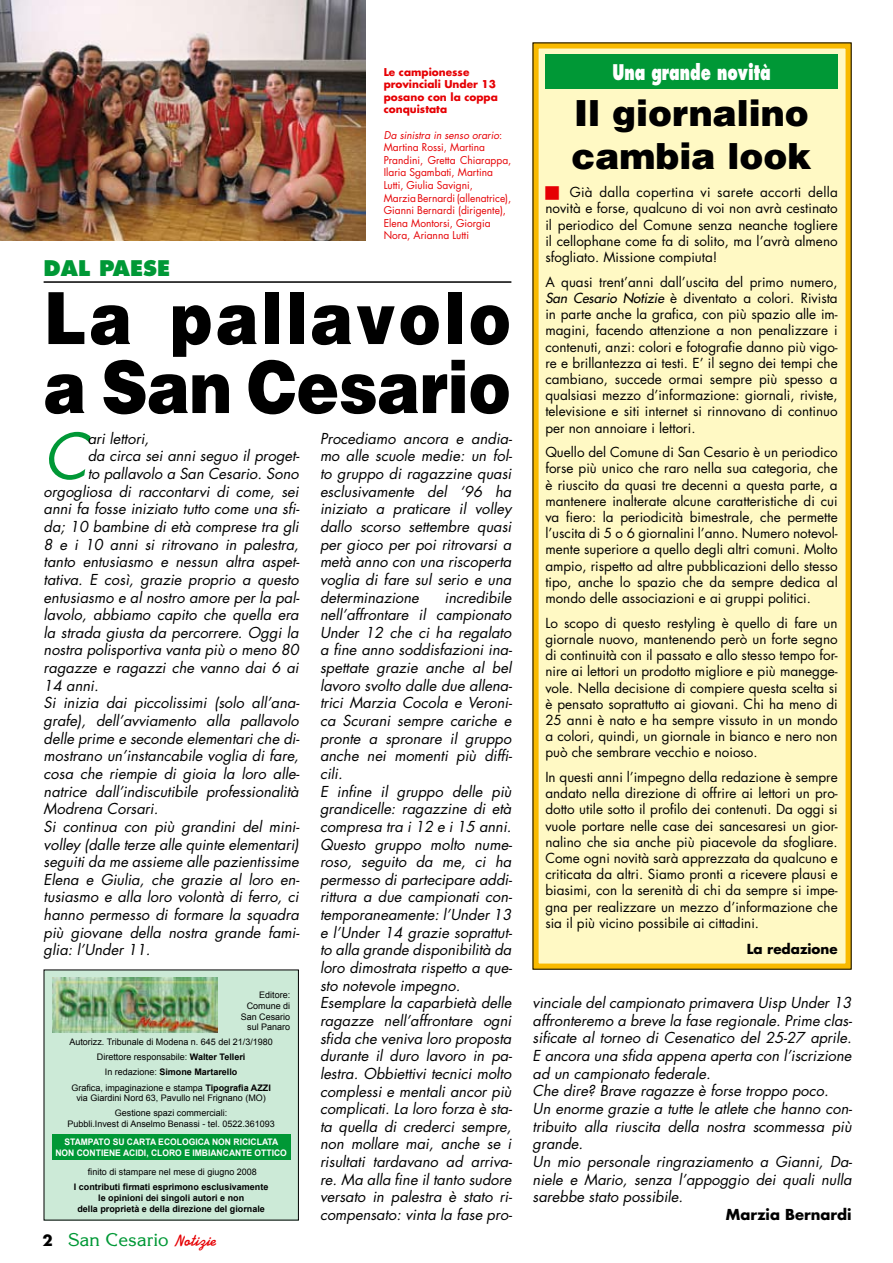
<style>
.page{position:relative;width:893px;height:1263px;background:#fff}
.page>*{position:absolute;margin:0;border:0;box-sizing:border-box;transform-origin:0 0}
.t1{font:900 72px/69px "Helvetica LT Std";letter-spacing:.045em;color:#000;scale:.89 1}
.t2{font:italic 61.5px "Futura Std";color:#009836}
.t3{font:900 36px/43.2px "Helvetica LT Std";color:#000}
.t4{font:800 21px "Futura Std";color:#fff;scale:.7 1}
.t5{font:800 21px "Futura Std";color:#009836}
.t6{font:18px "Korinna Std";color:#009836}
.t7{font:italic 14.7px/17.7px "Futura Std";color:#000}
.t8{font:700 14.7px "Futura Std";color:#000}
.t9{font:13.5px/16.2px "Futura Std";color:#000;text-align:justify}
.t10{font:700 13.5px "Futura Std";color:#000}
.t11{font:10.5px/12.6px "Futura Std";color:#e60004}
.t12{font:700 10.5px/12.6px "Futura Std";color:#e60004}
.t13{font:9px/15px "Arial";color:#000;text-align:center}
.t14{font:700 9px/10.8px "Arial";color:#000;text-align:center}
.t15{font:700 9px/10.8px "Arial";color:#fff;scale:.95 1}
.s1{font-style:italic}
.s2{font-weight:700}
.s3{font-family:"Futura Std";font-weight:700;font-size:15px;color:#000}
.s4{font-family:"Swing";font-weight:700;color:#e60004}
.s5{font-weight:500;font-style:italic}
</style>
<div class="page">
<div style="left:44px;top:970px;width:254px;height:250px;background:#ccead7"></div>
<hr style="left:44px;top:281px;width:467px;height:2px;background:#000">
<div style="left:533px;top:43px;width:318px;height:926px;background:#fff9c4;border:6px solid #f9ba00"></div>
<div style="left:545px;top:54px;width:293px;height:34px;background:#009836"></div>
<img style="left:0;top:0;width:365px;height:240px">
<div style="left:52px;top:1134px;width:238px;height:26px;background:#009836"></div>
<img style="left:52px;top:977px;width:166px;height:56px">
<p class="t12" style="left:384px;top:65px;width:116px">Le campionesse provinciali Under 13 posano con la coppa conquistata</p>
<p class="t11" style="left:384px;top:129px;width:129px"><span class="s1">Da sinistra in senso orario</span>:<br>Martina Rossi, Martina<br>Prandini, Gretta Chiarappa,<br>Ilaria Sgambati, Martina<br>Lutti, Giulia Savigni,<br>Marzia Bernardi (allenatrice),<br>Gianni Bernardi (dirigente),<br>Elena Montorsi, Giorgia<br>Nora, Arianna Lutti</p>
<h3 class="t5" style="left:44px;top:254px;width:128px">DAL PAESE</h3>
<h1 class="t1" style="left:44px;top:282px;width:527px">La pallavolo a San Cesario</h1>
<h2 class="t2" style="left:44px;top:417px;width:46px">C</h2>
<p class="t7" style="left:88px;top:430px;width:63px">ari lettori,</p>
<p class="t7" style="left:88px;top:447px;width:213px">da circa sei anni seguo il proget-</p>
<p class="t7" style="left:88px;top:465px;width:213px">to pallavolo a San Cesario. Sono</p>
<p class="t7" style="left:44px;top:483px;width:257px">orgogliosa di raccontarvi di come, sei</p>
<p class="t7" style="left:44px;top:500px;width:257px">anni fa fosse iniziato tutto come una sfi-</p>
<p class="t7" style="left:44px;top:518px;width:257px">da; 10 bambine di età comprese tra gli</p>
<p class="t7" style="left:44px;top:535px;width:257px">8 e i 10 anni si ritrovano in palestra,</p>
<p class="t7" style="left:44px;top:553px;width:257px">tanto entusiasmo e nessun altra aspet-</p>
<p class="t7" style="left:44px;top:571px;width:257px">tativa. E così, grazie proprio a questo</p>
<p class="t7" style="left:44px;top:588px;width:257px">entusiasmo e al nostro amore per la pal-</p>
<p class="t7" style="left:44px;top:606px;width:257px">lavolo, abbiamo capito che quella era</p>
<p class="t7" style="left:44px;top:624px;width:257px">la strada giusta da percorrere. Oggi la</p>
<p class="t7" style="left:44px;top:641px;width:257px">nostra polisportiva vanta più o meno 80</p>
<p class="t7" style="left:44px;top:659px;width:257px">ragazze e ragazzi che vanno dai 6 ai</p>
<p class="t7" style="left:44px;top:677px;width:57px">14 anni.</p>
<p class="t7" style="left:44px;top:694px;width:257px">Si inizia dai piccolissimi (solo all’ana-</p>
<p class="t7" style="left:44px;top:712px;width:257px">grafe), dell’avviamento alla pallavolo</p>
<p class="t7" style="left:44px;top:730px;width:257px">delle prime e seconde elementari che di-</p>
<p class="t7" style="left:44px;top:747px;width:257px">mostrano un’instancabile voglia di fare,</p>
<p class="t7" style="left:44px;top:765px;width:257px">cosa che riempie di gioia la loro alle-</p>
<p class="t7" style="left:44px;top:782px;width:257px">natrice dall’indiscutibile professionalità</p>
<p class="t7" style="left:44px;top:800px;width:116px">Modrena Corsari.</p>
<p class="t7" style="left:44px;top:818px;width:257px">Si continua con più grandini del mini-</p>
<p class="t7" style="left:44px;top:835px;width:257px">volley (dalle terze alle quinte elementari)</p>
<p class="t7" style="left:44px;top:853px;width:257px">seguiti da me assieme alle pazientissime</p>
<p class="t7" style="left:44px;top:871px;width:257px">Elena e Giulia, che grazie al loro en-</p>
<p class="t7" style="left:44px;top:888px;width:257px">tusiasmo e alla loro volontà di ferro, ci</p>
<p class="t7" style="left:44px;top:906px;width:257px">hanno permesso di formare la squadra</p>
<p class="t7" style="left:44px;top:924px;width:257px">più giovane della nostra grande fami-</p>
<p class="t7" style="left:44px;top:941px;width:108px">glia: l’Under 11.</p>
<p class="t13" style="left:241px;top:989px;width:51px;line-height:10.8px;text-align:right">Editore:<br>Comune di<br>San Cesario sul Panaro</p>
<p class="t13" style="left:69px;top:1035px;width:205px">Autorizz. Tribunale di Modena n. 645 del 21/3/1980<br>Direttore responsabile: <span class="s2">Walter Telleri<br></span>In redazione: <span class="s2">Simone Martarello<br></span>Grafica, impaginazione e stampa <span class="s2">Tipografia AZZI</span></p>
<p class="t13" style="left:76px;top:1091px;width:191px">via Giardini Nord 63, Pavullo nel Frignano (MO)<br>Gestione spazi commerciali:</p>
<p class="t13" style="left:67px;top:1116px;width:209px">Pubbli.Invest di Anselmo Benassi - tel. 0522.361093</p>
<p class="t15" style="left:55px;top:1137px;width:245px;text-indent:9px">Stampato su carta ecologica non riciclata<br>Non contiene acidi, cloro e imbiancante ottico</p>
<p class="t13" style="left:88px;top:1164px;width:171px">finito di stampare nel mese di giugno 2008</p>
<p class="t14" style="left:74px;top:1182px;width:196px">I contributi firmati esprimono esclusivamente le opinioni dei singoli autori e non<br>della proprietà e della direzione del giornale</p>
<p class="t6" style="left:43px;top:1228px;width:175px"><span class="s3">2</span> San Cesario <span class="s4">Notizie</span></p>
<p class="t7" style="left:320px;top:430px;width:194px;text-align:justify">Procediamo ancora e andia&shy;mo alle scuole medie: un fol&shy;to gruppo di ragazzine quasi esclusivamente del ‘96 ha iniziato a praticare il volley dallo scorso settembre quasi per gioco per poi ritrovarsi a metà anno con una riscoperta voglia di fare sul serio e una determinazione</p>
<p class="t7" style="left:320px;top:588px;width:194px;text-indent:125px">incredibile nell’affrontare il campionato<br>Under 12 che ci ha regalato a fine anno soddisfazioni ina&shy;spettate grazie anche al bel lavoro svolto dalle due allena&shy;trici Marzia Cocola e Veroni&shy;ca Scurani sempre cariche e pronte a spronare il gruppo anche nei momenti più diffi&shy;cili.<br>E infine il gruppo delle più grandicelle: ragazzine di età compresa tra i 12 e i 15 anni.<br>Questo gruppo molto nume&shy;roso, seguito da me, ci ha permesso di partecipare addi&shy;rittura a due campionati con&shy;temporaneamente: l’Under 13 e l’Under 14 grazie soprattut&shy;to alla grande disponibilità da loro dimostrata rispetto a que&shy;sto notevole impegno.<br>Esemplare la caparbietà delle ragazze nell’affrontare ogni sfida che veniva loro proposta durante il duro lavoro in pa&shy;lestra. Obbiettivi tecnici molto complessi e mentali ancor più complicati. La loro forza è sta&shy;ta quella di crederci sempre, non mollare mai, anche se i risultati tardavano ad arriva&shy;re. Ma alla fine il tanto sudore versato in palestra è stato ri&shy;compensato: vinta la fase pro-</p>
<h3 class="t4" style="left:612px;top:59px;width:228px">Una grande novità</h3>
<h3 class="t3" style="left:572px;top:90px;width:242px">Il giornalino cambia look</h3>
<p class="t9" style="left:545px;top:184px;width:294px;text-indent:24px">Già dalla copertina vi sarete accorti della novità e forse, qualcuno di voi non avrà cestinato il periodico del Comune senza neanche togliere il cellophane come fa di solito, ma l’avrà almeno sfogliato. Missione compiuta!</p>
<p class="t9" style="left:545px;top:274px;width:294px">A quasi trent’anni dall’uscita del primo numero, <span class="s5">San Cesario Notizie</span> è diventato a colori. Rivista in parte anche la grafica, con più spazio alle im&shy;magini, facendo attenzione a non penalizzare i contenuti, anzi: colori e fotografie danno più vigo&shy;re e brillantezza ai testi. E’ il segno dei tempi che cambiano, succede ormai sempre più spesso a qualsiasi mezzo d’informazione: giornali, riviste, televisione e siti internet si rinnovano di continuo per non annoiare i lettori.</p>
<p class="t9" style="left:545px;top:444px;width:294px">Quello del Comune di San Cesario è un periodico forse più unico che raro nella sua categoria, che è riuscito da quasi tre decenni a questa parte, a mantenere inalterate alcune caratteristiche di cui va fiero: la periodicità bimestrale, che permette l’uscita di 5 o 6 giornalini l’anno. N umero notevol&shy;mente superiore a quello degli altri comuni. Molto ampio, rispetto ad altre pubblicazioni dello stesso tipo, anche lo spazio che da sempre dedica al mondo delle associazioni e ai gruppi politici.</p>
<p class="t9" style="left:545px;top:615px;width:294px">Lo scopo di questo restyling è quello di fare un giornale nuovo, mantenendo però un forte segno di continuità con il passato e allo stesso tempo for&shy;nire ai lettori un prodotto migliore e più manegge&shy;vole. Nella decisione di compiere questa scelta si è pensato soprattutto ai giovani. Chi ha meno di 25 anni è nato e ha sempre vissuto in un mondo a colori, quindi, un giornale in bianco e nero non può che sembrare vecchio e noioso.</p>
<p class="t9" style="left:545px;top:769px;width:294px">In questi anni l’impegno della redazione è sempre andato nella direzione di offrire ai lettori un pro&shy;dotto utile sotto il profilo dei contenuti. Da oggi si vuole portare nelle case dei sancesaresi un gior&shy;nalino che sia anche più piacevole da sfogliare.<br>Come ogni novità sarà apprezzata da qualcuno e criticata da altri. Siamo pronti a ricevere plausi e biasimi, con la serenità di chi da sempre si impe&shy;gna per realizzare un mezzo d’informazione che sia il più vicino possibile ai cittadini.</p>
<p class="t10" style="left:747px;top:940px;width:93px">La redazione</p>
<p class="t7" style="left:533px;top:994px;width:321px">vinciale del campionato primavera Uisp Under 13 affronteremo a breve la fase regionale. Prime clas&shy;sificate al torneo di Cesenatico del 25-27 aprile.<br>E ancora una sfida appena aperta con l’iscrizione ad un campionato federale.<br>Che dire? Brave ragazze è forse troppo poco.<br>Un enorme grazie a tutte le atlete che hanno con&shy;tribuito alla riuscita della nostra scommessa più grande.<br>Un mio personale ringraziamento a Gianni, Da&shy;niele e Mario, senza l’appoggio dei quali nulla sarebbe stato possibile.</p>
<p class="t8" style="left:726px;top:1204px;width:127px">Marzia Bernardi</p>
</div>
